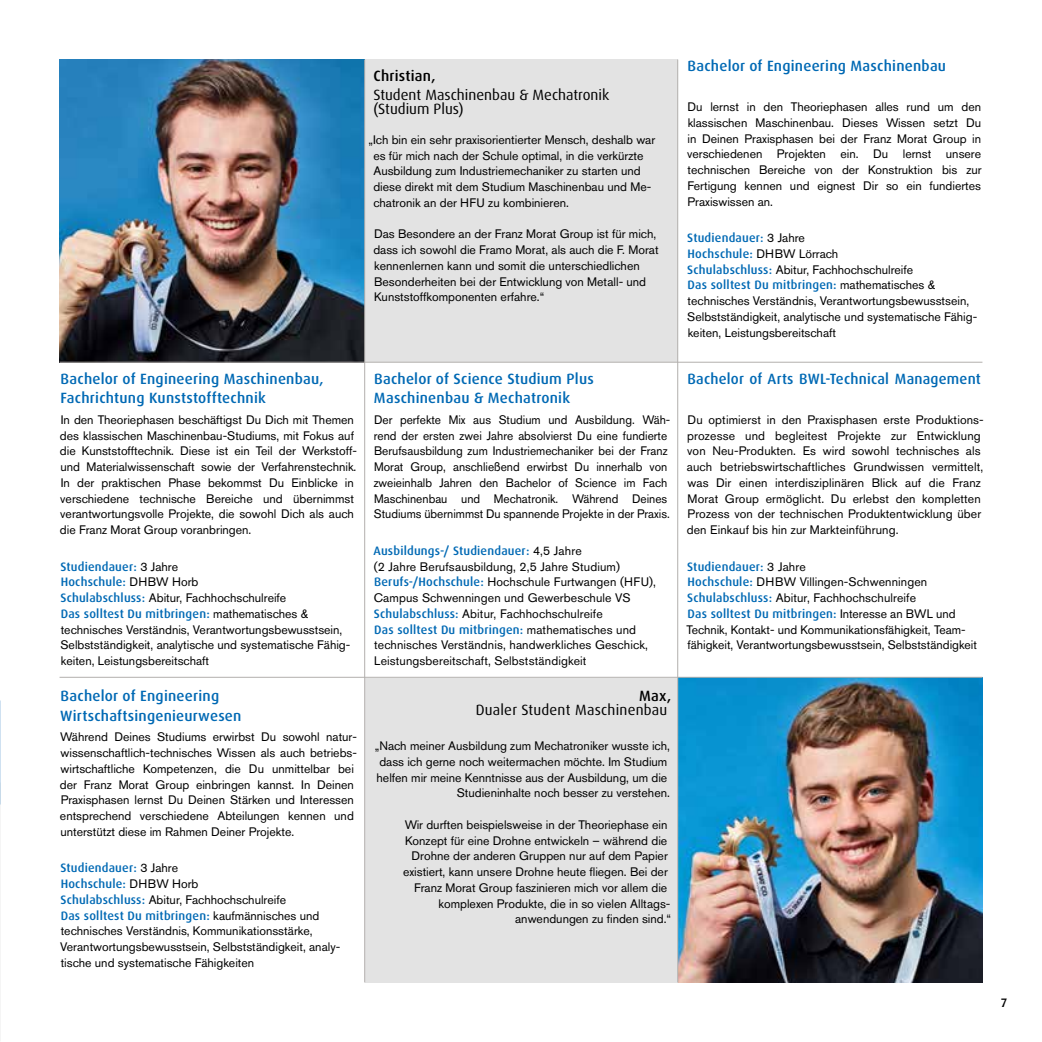
<style>
.page{position:relative;width:1042px;height:1042px;background:#fff}
.page>*{position:absolute;margin:0;border:0;box-sizing:border-box;transform-origin:0 0}
.t1{font:500 14.88px/19.2px "Dax OT";letter-spacing:.015em;color:#0069b4}
.t2{font:14.88px/14px "Dax Pro";color:#000}
.t3{font:14.88px "Dax OT";letter-spacing:.015em;color:#000}
.t4{font:500 14.88px "Dax OT";letter-spacing:.015em;color:#000}
.t5{font:12.25px/15.8px "Akzidenz Grotesk Pro";color:#000}
.t6{font:500 12.25px/15.8px "Dax OT";letter-spacing:.015em;color:#0069b4}
.t7{font:500 12.25px "Dax OT";color:#000}
.s1{font-family:"Akzidenz Grotesk Pro";font-weight:400;color:#000}
.s2{font-family:"Dax OT";font-weight:500;color:#0069b4}
</style>
<div class="page">
<div style="left:365px;top:678px;width:616px;height:304px;background:#e3e3e3"></div>
<img style="left:678px;top:678px;width:304px;height:304px">
<div style="left:60px;top:60px;width:618px;height:302px;background:#e3e3e3"></div>
<img style="left:60px;top:60px;width:304px;height:302px">
<img style="left:0;top:0;width:1px;height:765px">
<hr style="left:60px;top:362px;width:922px;height:1px;background:#b2afad">
<hr style="left:60px;top:677px;width:922px;height:1px;background:#b2afad">
<hr style="left:364px;top:60px;width:1px;height:922px;background:#b2afad">
<hr style="left:677px;top:60px;width:1px;height:922px;background:#b2afad">
<p class="t4" style="left:374px;top:67px;width:63px">Christian,</p>
<p class="t2" style="left:373px;top:88px;width:237px">Student Maschinenbau &amp; Mechatronik (Studium Plus)</p>
<p class="t5" style="left:373px;top:132px;width:283px;text-indent:-5px">„Ich bin ein sehr praxisorientierter Mensch, deshalb war es für mich nach der Schule optimal, in die verkürzte Ausbildung zum Industriemechaniker zu starten und diese direkt mit dem Studium Maschinenbau und Me&shy;chatronik an der HFU zu kombinieren.</p>
<p class="t5" style="left:373px;top:226px;width:287px">Das Besondere an der Franz Morat Group ist für mich, dass ich sowohl die Framo Morat, als auch die F. Morat kennenlernen kann und somit die unterschiedlichen Besonderheiten bei der Entwicklung von Metall- und Kunststoffkomponenten erfahre.“</p>
<p class="t1" style="left:61px;top:369px;width:264px">Bachelor of Engineering Maschinenbau,<br>Fachrichtung Kunststofftechnik</p>
<p class="t5" style="left:60px;top:411px;width:298px">In den Theoriephasen beschäftigst Du Dich mit Themen des klassischen Maschinenbau-Studiums, mit Fokus auf die Kunststofftechnik. Diese ist ein Teil der Werkstoff&shy;und Materialwissenschaft sowie der Verfahrenstechnik.<br>In der praktischen Phase bekommst Du Einblicke in verschiedene technische Bereiche und übernimmst verantwortungsvolle Projekte, die sowohl Dich als auch die Franz Morat Group voranbringen.</p>
<p class="t6" style="left:60px;top:558px;width:139px">Studiendauer: <span class="s1">3 Jahre<br></span>Hochschule: <span class="s1">DHBW Horb</span></p>
<p class="t5" style="left:60px;top:590px;width:227px"><span class="s2">Schulabschluss:</span> Abitur, Fachhochschulreife</p>
<p class="t6" style="left:61px;top:606px;width:249px">Das solltest Du mitbringen: <span class="s1">mathematisches &amp;</span></p>
<p class="t5" style="left:60px;top:621px;width:291px">technisches Verständnis, Verantwortungsbewusstsein,<br>Selbstständigkeit, analytische und systematische Fähig&shy;keiten, Leistungsbereitschaft</p>
<p class="t1" style="left:60px;top:687px;width:183px">Bachelor of Engineering<br>Wirtschaftsingenieurwesen</p>
<p class="t5" style="left:60px;top:729px;width:298px">Während Deines Studiums erwirbst Du sowohl natur&shy;wissenschaftlich-technisches Wissen als auch betriebs&shy;wirtschaftliche Kompetenzen, die Du unmittelbar bei der Franz Morat Group einbringen kannst. In Deinen Praxisphasen lernst Du Deinen Stärken und Interessen entsprechend verschiedene Abteilungen kennen und unterstützt diese im Rahmen Deiner Projekte.</p>
<p class="t6" style="left:60px;top:860px;width:139px">Studiendauer: <span class="s1">3 Jahre<br></span>Hochschule: <span class="s1">DHBW Horb</span></p>
<p class="t5" style="left:60px;top:891px;width:227px"><span class="s2">Schulabschluss:</span> Abitur, Fachhochschulreife</p>
<p class="t6" style="left:61px;top:907px;width:260px">Das solltest Du mitbringen: <span class="s1">kaufmännisches und</span></p>
<p class="t5" style="left:60px;top:923px;width:281px">technisches Verständnis, Kommunikationsstärke,<br>Verantwortungsbewusstsein, Selbstständigkeit, analy&shy;tische und systematische Fähigkeiten</p>
<p class="t1" style="left:374px;top:369px;width:221px">Bachelor of Science Studium Plus<br>Maschinenbau &amp; Mechatronik</p>
<p class="t5" style="left:374px;top:411px;width:298px">Der perfekte Mix aus Studium und Ausbildung. Wäh&shy;rend der ersten zwei Jahre absolvierst Du eine fundierte Berufsausbildung zum Industriemechaniker bei der Franz Morat Group, anschließend erwirbst Du innerhalb von zweieinhalb Jahren den Bachelor of Science im Fach Maschinenbau und Mechatronik. Während Deines Studiums übernimmst Du spannende Projekte in der Praxis.</p>
<p class="t6" style="left:373px;top:543px;width:210px">Ausbildungs-/ Studiendauer: <span class="s1">4,5 Jahre</span></p>
<p class="t5" style="left:374px;top:558px;width:284px">(2 Jahre Berufsausbildung, 2,5 Jahre Studium)<br><span class="s2">Berufs-/Hochschule:</span> Hochschule Furtwangen (HFU), Campus Schwenningen und Gewerbeschule VS <span class="s2">Schulabschluss:</span> Abitur, Fachhochschulreife</p>
<p class="t6" style="left:374px;top:621px;width:263px">Das solltest Du mitbringen: <span class="s1">mathematisches und</span></p>
<p class="t5" style="left:374px;top:637px;width:275px">technisches Verständnis, handwerkliches Geschick,<br>Leistungsbereitschaft, Selbstständigkeit</p>
<p class="t4" style="left:639px;top:687px;width:34px">Max,</p>
<p class="t3" style="left:476px;top:701px;width:193px">Dualer Student Maschinenbau</p>
<p class="t5" style="left:375px;top:738px;width:297px;text-align:right">„Nach meiner Ausbildung zum Mechatroniker wusste ich, dass ich gerne noch weitermachen möchte. Im Studium helfen mir meine Kenntnisse aus der Ausbildung, um die Studieninhalte noch besser zu verstehen.</p>
<p class="t5" style="left:405px;top:816px;width:264px">Wir durften beispielsweise in der Theoriephase ein</p>
<p class="t5" style="left:405px;top:832px;width:264px">Konzept für eine Drohne entwickeln – während die</p>
<p class="t5" style="left:411px;top:848px;width:258px">Drohne der anderen Gruppen nur auf dem Papier</p>
<p class="t5" style="left:403px;top:864px;width:266px">existiert, kann unsere Drohne heute fliegen. Bei der</p>
<p class="t5" style="left:414px;top:879px;width:255px">Franz Morat Group faszinieren mich vor allem die</p>
<p class="t5" style="left:438px;top:895px;width:233px">komplexen Produkte, die in so vielen Alltags-</p>
<p class="t5" style="left:515px;top:911px;width:157px">anwendungen zu finden sind.“</p>
<p class="t1" style="left:687px;top:57px;width:260px">Bachelor of Engineering Maschinenbau</p>
<p class="t5" style="left:687px;top:99px;width:296px;text-align:justify">Du lernst in den Theoriephasen alles rund um den klassischen Maschinenbau. Dieses Wissen setzt Du in Deinen Praxisphasen bei der Franz Morat Group in verschiedenen Projekten ein. Du lernst unsere technischen Bereiche von der Konstruktion bis zur Fertigung kennen und eignest Dir so ein fundiertes Praxiswissen an.</p>
<p class="t6" style="left:687px;top:230px;width:153px">Studiendauer: <span class="s1">3 Jahre<br></span>Hochschule: <span class="s1">DHBW Lörrach</span></p>
<p class="t5" style="left:687px;top:261px;width:227px"><span class="s2">Schulabschluss:</span> Abitur, Fachhochschulreife</p>
<p class="t6" style="left:687px;top:277px;width:249px">Das solltest Du mitbringen: <span class="s1">mathematisches &amp;</span></p>
<p class="t5" style="left:687px;top:293px;width:291px">technisches Verständnis, Verantwortungsbewusstsein,<br>Selbstständigkeit, analytische und systematische Fähig&shy;keiten, Leistungsbereitschaft</p>
<p class="t1" style="left:687px;top:369px;width:295px">Bachelor of Arts BWL-Technical Management</p>
<p class="t5" style="left:687px;top:411px;width:298px">Du optimierst in den Praxisphasen erste Produktions&shy;prozesse und begleitest Projekte zur Entwicklung von Neu-Produkten. Es wird sowohl technisches als auch betriebswirtschaftliches Grundwissen vermittelt, was Dir einen interdisziplinären Blick auf die Franz Morat Group ermöglicht. Du erlebst den kompletten Prozess von der technischen Produktentwicklung über den Einkauf bis hin zur Markteinführung.</p>
<p class="t6" style="left:687px;top:558px;width:120px">Studiendauer: <span class="s1">3 Jahre</span></p>
<p class="t5" style="left:687px;top:574px;width:242px"><span class="s2">Hochschule:</span> DHBW Villingen-Schwenningen<br><span class="s2">Schulabschluss:</span> Abitur, Fachhochschulreife</p>
<p class="t6" style="left:687px;top:606px;width:270px">Das solltest Du mitbringen: <span class="s1">Interesse an BWL und</span></p>
<p class="t5" style="left:686px;top:621px;width:292px">Technik, Kontakt- und Kommunikationsfähigkeit, Team&shy;fähigkeit, Verantwortungsbewusstsein, Selbstständigkeit</p>
<p class="t7" style="left:1001px;top:995px;width:7px">7</p>
</div>
